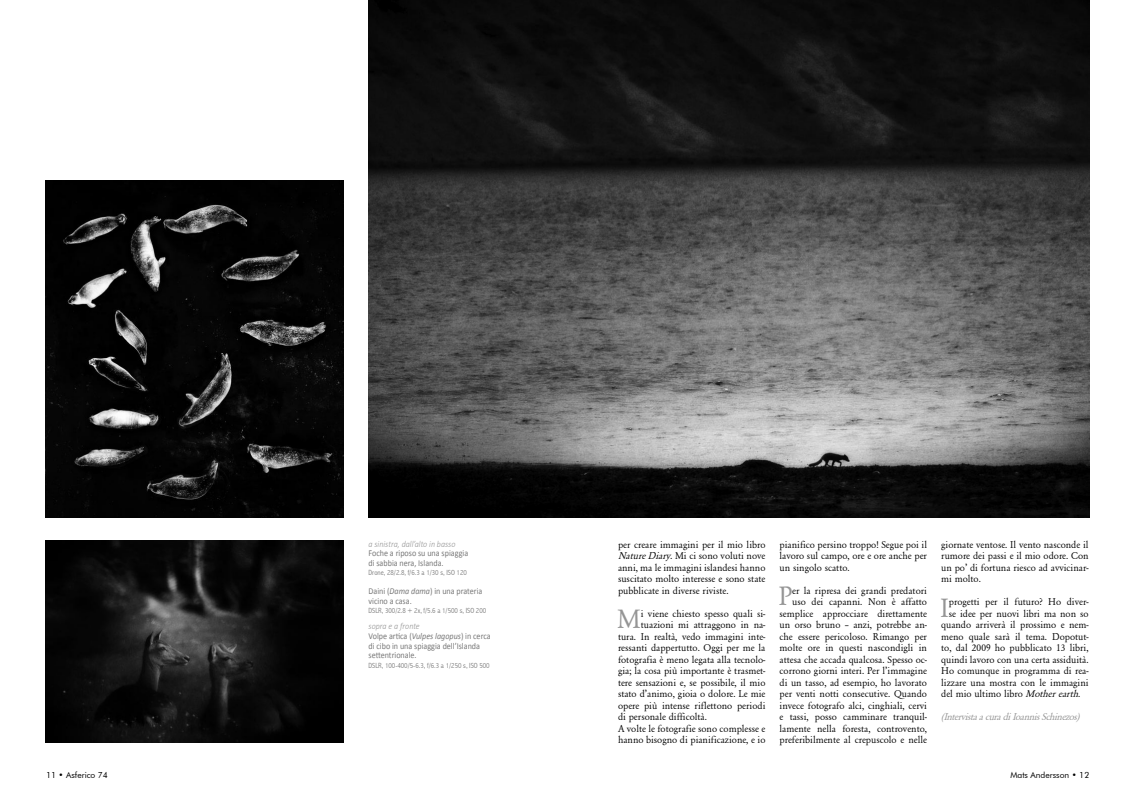
<style>
.page{position:relative;width:1134px;height:794px;background:#fff}
.page>*{position:absolute;margin:0;border:0;box-sizing:border-box;transform-origin:0 0}
.t1{font:27.5px "Garamond";color:#959595}
.t2{font:10.2px/11.5px "Garamond";color:#000;text-align:justify}
.t3{font:italic 10.2px "Garamond";letter-spacing:-.04em;color:#959595}
.t4{font:9px/9.5px "Calibri";color:#787878;scale:.9 1}
.t5{font:italic 300 9px "Calibri";color:#959595;scale:.9 1}
.t6{font:8.5px "Futura BT";color:#000}
.t7{font:300 condensed 7.5px "Abadi";color:#787878}
.s1{font-style:italic}
.s2{font-weight:300;font-style:italic;color:#959595}
</style>
<div class="page">
<img style="left:368px;top:0;width:721px;height:517px">
<img style="left:45px;top:540px;width:298px;height:203px">
<img style="left:45px;top:180px;width:298px;height:337px">
<p class="t5" style="left:369px;top:541px;width:98px">a sinistra, dall’alto in basso</p>
<p class="t4" style="left:369px;top:549px;width:112px">Foche a riposo su una spiaggia di sabbia nera, Islanda.</p>
<p class="t7" style="left:369px;top:570px;width:100px">Drone, 28/2.8, f/6.3 a 1/30 s, ISO 120</p>
<p class="t4" style="left:369px;top:587px;width:128px">Daini (<span class="s1">Dama dama</span>) in una prateria vicino a casa.</p>
<p class="t7" style="left:369px;top:608px;width:119px">DSLR, 300/2.8 + 2x, f/5.6 a 1/500 s, ISO 200</p>
<p class="t4" style="left:369px;top:621px;width:137px"><span class="s2">sopra e a fronte<br></span>Volpe artica (<span class="s1">Vulpes lagopus</span>) in cerca di cibo in una spiaggia dell’Islanda settentrionale.</p>
<p class="t7" style="left:369px;top:662px;width:123px">DSLR, 100-400/5-6.3, f/6.3 a 1/250 s, ISO 500</p>
<p class="t2" style="left:618px;top:539px;width:149px">per creare immagini per il mio libro <span class="s1">Nature Diary.</span> Mi ci sono voluti nove anni, ma le immagini islandesi hanno suscitato molto interesse e sono state pubblicate in diverse riviste.</p>
<h1 class="t1" style="left:617px;top:608px;width:25px">M</h1>
<p class="t2" style="left:641px;top:608px;width:126px">i viene chiesto spesso quali si-</p>
<p class="t2" style="left:641px;top:620px;width:126px">tuazioni mi attraggono in na-</p>
<p class="t2" style="left:618px;top:631px;width:149px">tura. In realtà, vedo immagini inte-</p>
<p class="t2" style="left:618px;top:643px;width:149px">ressanti dappertutto. Oggi per me la</p>
<p class="t2" style="left:618px;top:654px;width:149px">fotografia è meno legata alla tecnolo-</p>
<p class="t2" style="left:618px;top:666px;width:149px">gia; la cosa più importante è trasmet-</p>
<p class="t2" style="left:618px;top:677px;width:149px">tere sensazioni e, se possibile, il mio</p>
<p class="t2" style="left:618px;top:688px;width:149px">stato d’animo, gioia o dolore. Le mie</p>
<p class="t2" style="left:618px;top:700px;width:149px">opere più intense riflettono periodi</p>
<p class="t2" style="left:618px;top:712px;width:90px">di personale difficoltà.</p>
<p class="t2" style="left:618px;top:723px;width:149px">A volte le fotografie sono complesse e</p>
<p class="t2" style="left:618px;top:735px;width:149px">hanno bisogno di pianificazione, e io</p>
<p class="t2" style="left:780px;top:539px;width:149px">pianifico persino troppo! Segue poi il lavoro sul campo, ore e ore anche per un singolo scatto.</p>
<h1 class="t1" style="left:778px;top:585px;width:15px">P</h1>
<p class="t2" style="left:780px;top:585px;width:149px;text-align:right">er la ripresa dei grandi predatori uso dei capanni. Non è affatto semplice approcciare direttamente un orso bruno – anzi, potrebbe an&shy;che essere pericoloso. Rimango per molte ore in questi nascondigli in attesa che accada qualcosa. Spesso oc&shy;corrono giorni interi. Per l’immagine di un tasso, ad esempio, ho lavorato per venti notti consecutive. Quando invece fotografo alci, cinghiali, cervi e tassi, posso camminare tranquil&shy;lamente nella foresta, controvento, preferibilmente al crepuscolo e nelle</p>
<p class="t2" style="left:941px;top:539px;width:149px">giornate ventose. Il vento nasconde il rumore dei passi e il mio odore. Con un po’ di fortuna riesco ad avvicinar&shy;mi molto.</p>
<h1 class="t1" style="left:940px;top:597px;width:10px">I</h1>
<p class="t2" style="left:949px;top:597px;width:141px">progetti per il futuro? Ho diver-</p>
<p class="t2" style="left:949px;top:608px;width:141px">se idee per nuovi libri ma non so</p>
<p class="t2" style="left:941px;top:620px;width:149px">quando arriverà il prossimo e nem-</p>
<p class="t2" style="left:941px;top:631px;width:149px">meno quale sarà il tema. Dopotut-</p>
<p class="t2" style="left:941px;top:643px;width:149px">to, dal 2009 ho pubblicato 13 libri,</p>
<p class="t2" style="left:941px;top:654px;width:149px">quindi lavoro con una certa assiduità.</p>
<p class="t2" style="left:941px;top:666px;width:149px">Ho comunque in programma di rea-</p>
<p class="t2" style="left:941px;top:677px;width:149px">lizzare una mostra con le immagini</p>
<p class="t2" style="left:941px;top:689px;width:141px">del mio ultimo libro <span class="s1">Mother earth</span>.</p>
<p class="t3" style="left:941px;top:711px;width:140px">(Intervista a cura di Ioannis Schinezos)</p>
<p class="t6" style="left:46px;top:771px;width:63px">11 • Asferico 74</p>
<p class="t6" style="left:1010px;top:771px;width:80px">Mats Andersson • 12</p>
</div>
